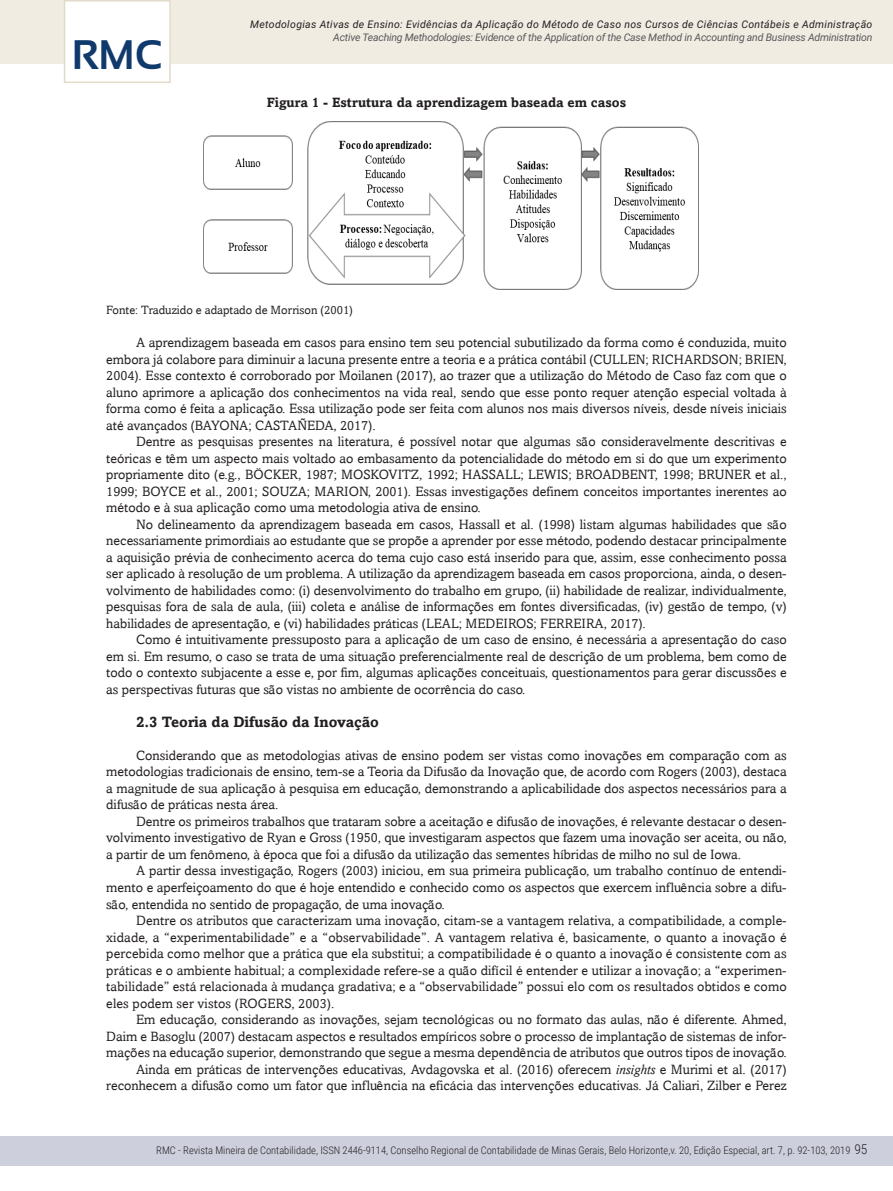
<style>
.page{position:relative;width:893px;height:1191px;background:#fff}
.page>*{position:absolute;margin:0;border:0;box-sizing:border-box;transform-origin:0 0}
.t1{font:700 41.25px "Sansation";color:#103a6b}
.intertitulo_1_1{font:700 15px "Amasis";color:#231f20}
.texto_corrido_1{font:13.5px/16.5px "Amasis";color:#231f20;text-align:justify}
.Tabela-_titulo{font:700 13.5px "Amasis";color:#231f20}
.t2{font:300 13.5px "Roboto Condensed";color:#231f20}
.Fonte-tab-img{font:12px "Amasis";color:#231f20}
.t3{font:300 10.5px "Roboto Condensed";color:#231f20}
.t4{font:italic 10.5px "Roboto";letter-spacing:.03em;color:#231f20}
.t5{font:italic 10.5px "Roboto";letter-spacing:-.02em;color:#57585a}
.s1{font-style:italic}
</style>
<div class="page">
<div style="left:0;top:1135px;width:893px;height:30px;background:#cecfdd"></div>
<div style="left:0;top:0;width:893px;height:64px;background:#f1ece2"></div>
<div style="left:64px;top:0;width:107px;height:83px;background:#fff;border:2px solid #e3dbc9"></div>
<img style="left:204px;top:121px;width:495px;height:168px">
<h1 class="t1" style="left:72px;top:32px;width:92px">RMC</h1>
<p class="t4" style="left:250px;top:17px;width:624px">Metodologias Ativas de Ensino: Evidências da Aplicação do Método de Caso nos Cursos de Ciências Contábeis e Administração</p>
<p class="t5" style="left:333px;top:30px;width:541px">Active Teaching Methodologies: Evidence of the Application of the Case Method in Accounting and Business Administration</p>
<p class="Tabela-_titulo" style="left:267px;top:95px;width:361px">Figura 1 - Estrutura da aprendizagem baseada em casos</p>
<p class="Fonte-tab-img" style="left:106px;top:303px;width:248px">Fonte: Traduzido e adaptado de Morrison (2001)</p>
<p class="texto_corrido_1" style="left:106px;top:334px;width:682px;text-indent:30px">A aprendizagem baseada em casos para ensino tem seu potencial subutilizado da forma como é conduzida, muito embora já colabore para diminuir a lacuna presente entre a teoria e a prática contábil (CULLEN; RICHARDSON; BRIEN, 2004). Esse contexto é corroborado por Moilanen (2017), ao trazer que a utilização do Método de Caso faz com que o aluno aprimore a aplicação dos conhecimentos na vida real, sendo que esse ponto requer atenção especial voltada à forma como é feita a aplicação. Essa utilização pode ser feita com alunos nos mais diversos níveis, desde níveis iniciais até avançados (BAYONA; CASTAÑEDA, 2017).</p>
<p class="texto_corrido_1" style="left:106px;top:433px;width:682px;text-indent:30px">Dentre as pesquisas presentes na literatura, é possível notar que algumas são consideravelmente descritivas e teóricas e têm um aspecto mais voltado ao embasamento da potencialidade do método em si do que um experimento propriamente dito (e.g., BÖCKER, 1987; MOSKOVITZ, 1992; HASSALL; LEWIS; BROADBENT, 1998; BRUNER et al., 1999; BOYCE et al., 2001; SOUZA; MARION, 2001). Essas investigações definem conceitos importantes inerentes ao método e à sua aplicação como uma metodologia ativa de ensino.</p>
<p class="texto_corrido_1" style="left:106px;top:516px;width:682px;text-indent:30px">No delineamento da aprendizagem baseada em casos, Hassall et al. (1998) listam algumas habilidades que são necessariamente primordiais ao estudante que se propõe a aprender por esse método, podendo destacar principalmente a aquisição prévia de conhecimento acerca do tema cujo caso está inserido para que, assim, esse conhecimento possa ser aplicado à resolução de um problema. A utilização da aprendizagem baseada em casos proporciona, ainda, o desen&shy;volvimento de habilidades como: (i) desenvolvimento do trabalho em grupo, (ii) habilidade de realizar, individualmente, pesquisas fora de sala de aula, (iii) coleta e análise de informações em fontes diversificadas, (iv) gestão de tempo, (v) habilidades de apresentação, e (vi) habilidades práticas (LEAL; MEDEIROS; FERREIRA, 2017).</p>
<p class="texto_corrido_1" style="left:106px;top:631px;width:682px;text-indent:30px">Como é intuitivamente pressuposto para a aplicação de um caso de ensino, é necessária a apresentação do caso em si. Em resumo, o caso se trata de uma situação preferencialmente real de descrição de um problema, bem como de todo o contexto subjacente a esse e, por fim, algumas aplicações conceituais, questionamentos para gerar discussões e as perspectivas futuras que são vistas no ambiente de ocorrência do caso.</p>
<p class="intertitulo_1_1" style="left:136px;top:712px;width:244px">2.3 Teoria da Difusão da Inovação</p>
<p class="texto_corrido_1" style="left:106px;top:747px;width:682px;text-indent:30px">Considerando que as metodologias ativas de ensino podem ser vistas como inovações em comparação com as metodologias tradicionais de ensino, tem-se a Teoria da Difusão da Inovação que, de acordo com Rogers (2003), destaca a magnitude de sua aplicação à pesquisa em educação, demonstrando a aplicabilidade dos aspectos necessários para a difusão de práticas nesta área.</p>
<p class="texto_corrido_1" style="left:106px;top:813px;width:682px;text-indent:30px">Dentre os primeiros trabalhos que trataram sobre a aceitação e difusão de inovações, é relevante destacar o desen&shy;volvimento investigativo de Ryan e Gross (1950, que investigaram aspectos que fazem uma inovação ser aceita, ou não, a partir de um fenômeno, à época que foi a difusão da utilização das sementes híbridas de milho no sul de Iowa.</p>
<p class="texto_corrido_1" style="left:106px;top:862px;width:682px;text-indent:30px">A partir dessa investigação, Rogers (2003) iniciou, em sua primeira publicação, um trabalho contínuo de entendi&shy;mento e aperfeiçoamento do que é hoje entendido e conhecido como os aspectos que exercem influência sobre a difu&shy;são, entendida no sentido de propagação, de uma inovação.</p>
<p class="texto_corrido_1" style="left:106px;top:912px;width:682px;text-indent:30px">Dentre os atributos que caracterizam uma inovação, citam-se a vantagem relativa, a compatibilidade, a comple&shy;xidade, a “experimentabilidade” e a “observabilidade”. A vantagem relativa é, basicamente, o quanto a inovação é percebida como melhor que a prática que ela substitui; a compatibilidade é o quanto a inovação é consistente com as práticas e o ambiente habitual; a complexidade refere-se a quão difícil é entender e utilizar a inovação; a “experimen&shy;tabilidade” está relacionada à mudança gradativa; e a “observabilidade” possui elo com os resultados obtidos e como eles podem ser vistos (ROGERS, 2003).</p>
<p class="texto_corrido_1" style="left:106px;top:1011px;width:682px;text-indent:30px">Em educação, considerando as inovações, sejam tecnológicas ou no formato das aulas, não é diferente. Ahmed, Daim e Basoglu (2007) destacam aspectos e resultados empíricos sobre o processo de implantação de sistemas de infor&shy;mações na educação superior, demonstrando que segue a mesma dependência de atributos que outros tipos de inovação.</p>
<p class="texto_corrido_1" style="left:106px;top:1060px;width:682px;text-align:right">Ainda em práticas de intervenções educativas, Avdagovska et al. (2016) oferecem <span class="s1">insights</span> e Murimi et al. (2017) reconhecem a difusão como um fator que influência na eficácia das intervenções educativas. Já Caliari, Zilber e Perez</p>
<p class="t2" style="left:854px;top:1140px;width:15px">95</p>
<p class="t3" style="left:156px;top:1143px;width:696px">RMC - Revista Mineira de Contabilidade, ISSN 2446-9114, Conselho Regional de Contabilidade de Minas Gerais, Belo Horizonte,v. 20, Edição Especial, art. 7, p. 92-103, 2019</p>
</div>
